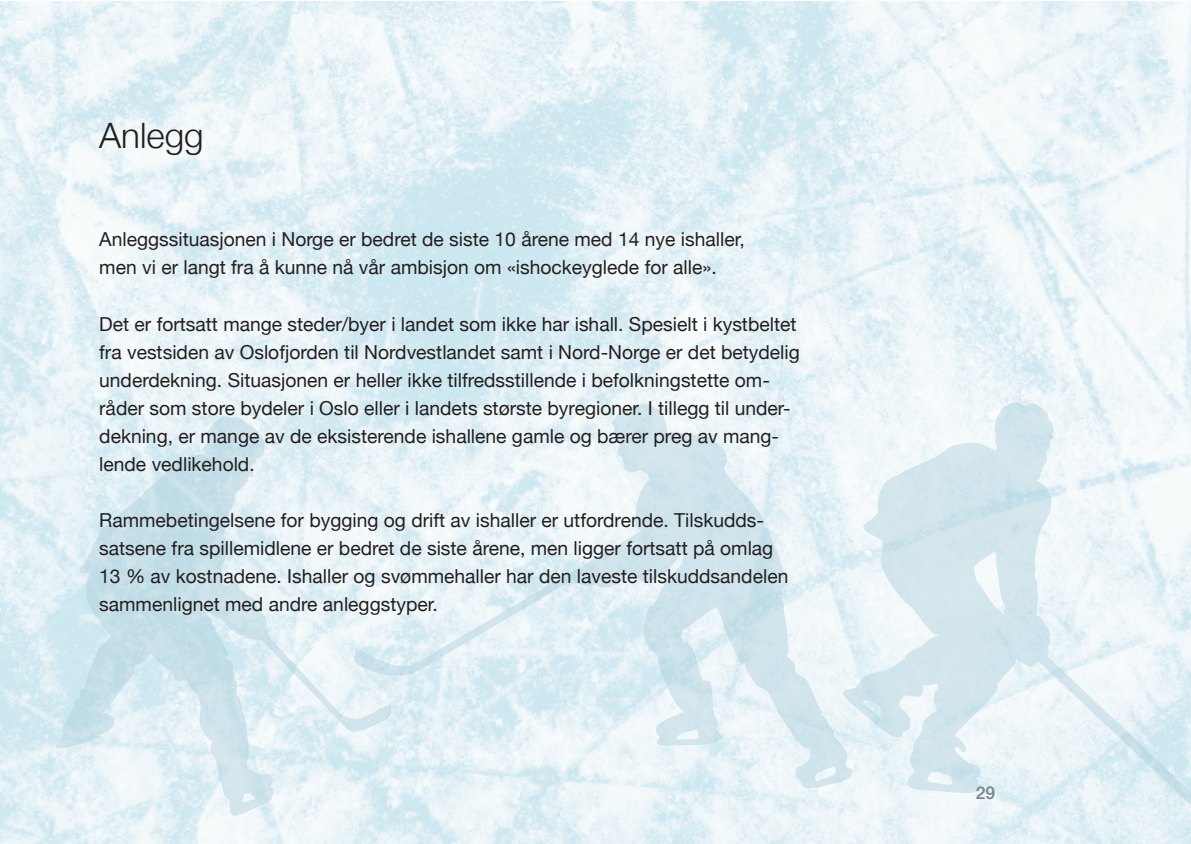
<style>
.page{position:relative;width:1191px;height:844px;background:#fff}
.page>*{position:absolute;margin:0;border:0;box-sizing:border-box;transform-origin:0 0}
.t1{font:300 35px "Helvetica Neue";color:#231f20}
.t2{font:19.25px/28px "Helvetica Neue";color:#231f20}
.t3{font:500 17.5px "Helvetica Neue";color:#73848c}
</style>
<div class="page">
<img style="left:0;top:2px;width:1190px;height:841px">
<svg style="left:354px;top:404px;width:487px;height:384px"></svg>
<svg style="left:841px;top:401px;width:349px;height:414px"></svg>
<svg style="left:55px;top:415px;width:336px;height:401px;background:#daebf1"></svg>
<h1 class="t1" style="left:99px;top:114px;width:106px">Anlegg</h1>
<p class="t2" style="left:99px;top:225px;width:647px">Anleggssituasjonen i Norge er bedret de siste 10 årene med 14 nye ishaller, men vi er langt fra å kunne nå vår ambisjon om «ishockeyglede for alle».</p>
<p class="t2" style="left:99px;top:309px;width:702px">Det er fortsatt mange steder/byer i landet som ikke har ishall. Spesielt i kystbeltet fra vestsiden av Oslofjorden til Nordvestlandet samt i Nord-Norge er det betydelig underdekning. Situasjonen er heller ikke tilfredsstillende i befolkningstette om&shy;råder som store bydeler i Oslo eller i landets største byregioner. I tillegg til under&shy;dekning, er mange av de eksisterende ishallene gamle og bærer preg av mang&shy;lende vedlikehold.</p>
<p class="t2" style="left:99px;top:505px;width:690px">Rammebetingelsene for bygging og drift av ishaller er utfordrende. Tilskudds&shy;satsene fra spillemidlene er bedret de siste årene, men ligger fortsatt på omlag 13 % av kostnadene. Ishaller og svømmehaller har den laveste tilskuddsandelen sammenlignet med andre anleggstyper.</p>
<p class="t3" style="left:975px;top:781px;width:21px">29</p>
</div>
